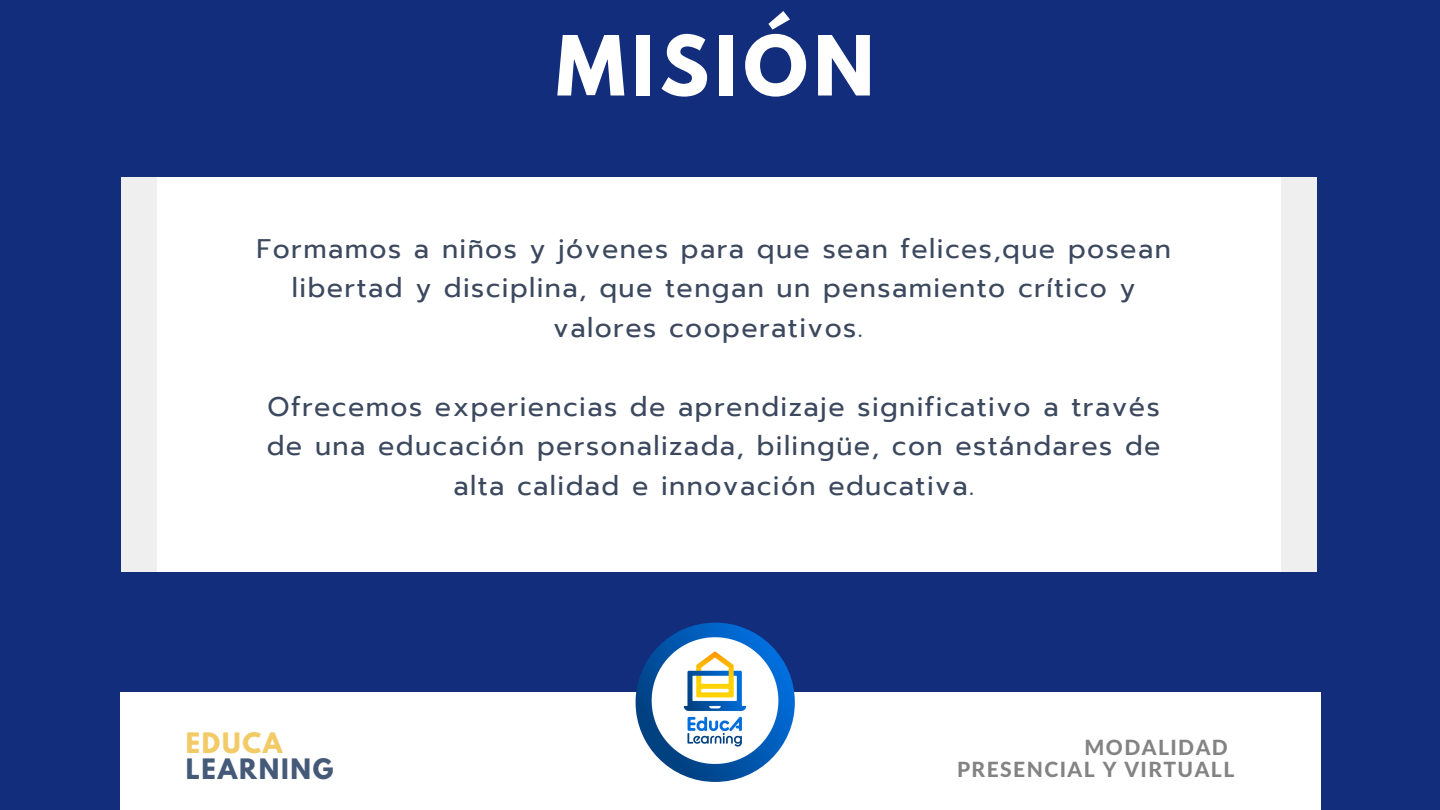
<style>
.page{position:relative;width:1440px;height:810px;background:#132d7d}
.page>*{position:absolute;margin:0;border:0;box-sizing:border-box;transform-origin:0 0}
.t1{font:700 73.3px "League Spartan";letter-spacing:.08em;color:#fff}
.t2{font:26.9px/39.5px "Prompt";letter-spacing:.055em;color:#3b485e;text-align:center}
.t3{font:700 24.9px "League Spartan";letter-spacing:.07em;color:#455978}
.t4{font:700 24.9px "League Spartan";letter-spacing:.07em;color:#f2ca66}
.t5{font:800 21px/22.4px "Lato Latin";letter-spacing:.07em;color:#838383}
</style>
<div class="page">
<div style="left:120px;top:692px;width:1200px;height:118px;background:#fff"></div>
<div style="left:135px;top:178px;width:1168px;height:394px;background:#fff"></div>
<div style="left:122px;top:178px;width:35px;height:394px;background:#efefef"></div>
<div style="left:1282px;top:178px;width:35px;height:394px;background:#efefef"></div>
<img style="left:636px;top:623px;width:159px;height:159px;border-radius:50%">
<h1 class="t1" style="left:556px;top:30px;width:320px">MISIÓN</h1>
<p class="t2" style="left:257px;top:229px;width:916px">Formamos a niños y jóvenes para que sean felices,que posean libertad y disciplina, que tengan un pensamiento crítico y valores cooperativos.</p>
<p class="t2" style="left:267px;top:387px;width:895px">Ofrecemos experiencias de aprendizaje significativo a través de una educación personalizada, bilingüe, con estándares de alta calidad e innovación educativa.</p>
<p class="t4" style="left:186px;top:731px;width:98px">EDUCA</p>
<p class="t3" style="left:186px;top:757px;width:149px">LEARNING</p>
<p class="t5" style="left:957px;top:737px;width:279px;text-indent:127px">MODALIDAD<br>PRESENCIAL Y VIRTUALL</p>
</div>
